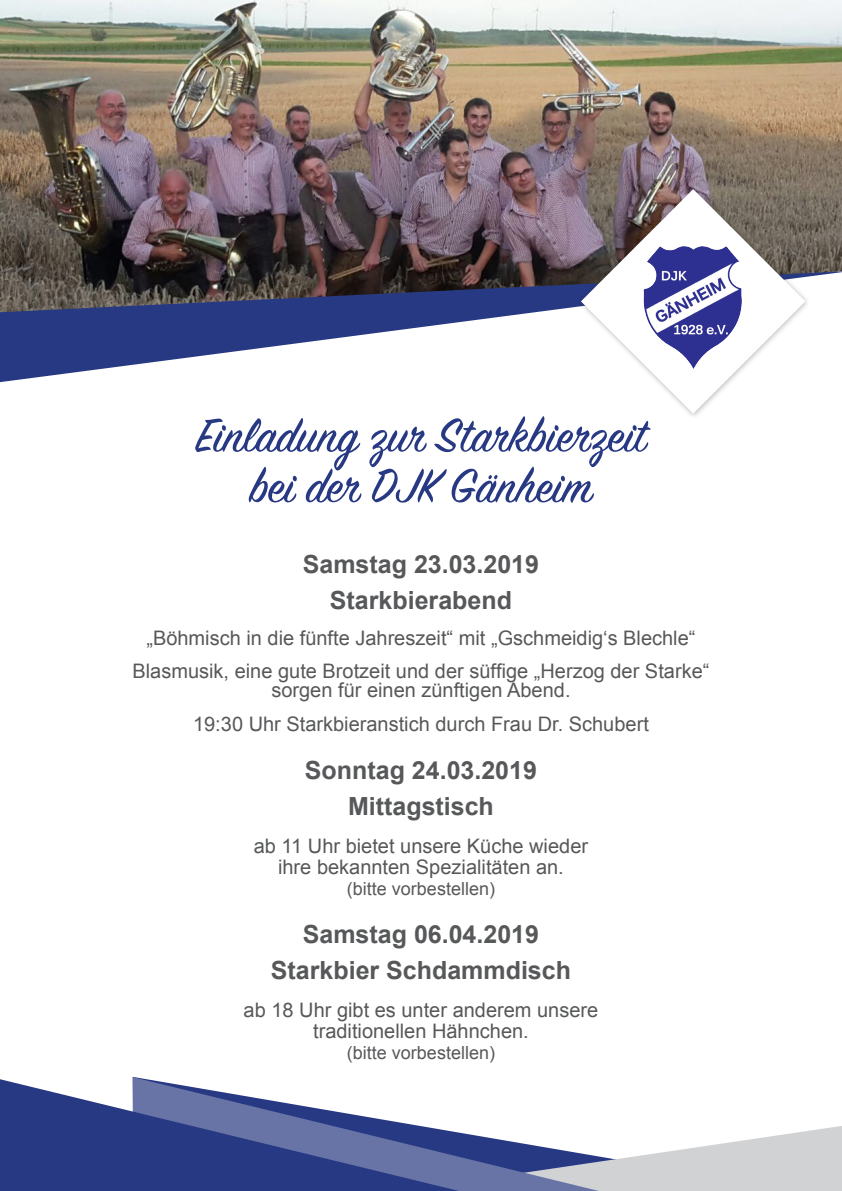
<style>
.page{position:relative;width:842px;height:1191px;background:#fff}
.page>*{position:absolute;margin:0;border:0;box-sizing:border-box;transform-origin:0 0}
.t1{font:52.8px "Sign Painter House Script";color:#283984}
.t2{font:700 25px "Arial";color:#57585a}
.t3{font:20px/19px "Arial";color:#57585a;text-align:center}
.t4{font:18px "Arial";color:#57585a}
</style>
<div class="page">
<img style="left:0;top:0;width:842px;height:271px">
<svg style="left:599px;top:1126px;width:243px;height:65px"></svg>
<svg style="left:133px;top:1077px;width:466px;height:114px"></svg>
<svg style="left:0;top:1079px;width:459px;height:112px;fill:#283984"></svg>
<svg style="left:0;top:271px;width:842px;height:111px"></svg>
<div style="left:577px;top:185px;width:234px;height:234px;background:#231f20;opacity:.3"></div>
<svg style="left:581px;top:189px;width:224px;height:225px"></svg>
<img style="left:644px;top:246px;width:99px;height:123px">
<p class="t1" style="left:196px;top:403px;width:451px">Einladung zur Starkbierzeit</p>
<p class="t1" style="left:250px;top:453px;width:344px">bei der DJK Gänheim</p>
<p class="t2" style="left:303px;top:547px;width:238px">Samstag 23.03.2019</p>
<p class="t2" style="left:330px;top:583px;width:183px">Starkbierabend</p>
<p class="t3" style="left:146px;top:628px;width:551px">„Böhmisch in die fünfte Jahreszeit“ mit „Gschmeidig‘s Blechle“</p>
<p class="t3" style="left:132px;top:661px;width:578px">Blasmusik, eine gute Brotzeit und der süffige „Herzog der Starke“ sorgen für einen zünftigen Abend.</p>
<p class="t3" style="left:193px;top:714px;width:457px">19:30 Uhr Starkbieranstich durch Frau Dr. Schubert</p>
<p class="t2" style="left:305px;top:753px;width:234px">Sonntag 24.03.2019</p>
<p class="t2" style="left:348px;top:789px;width:147px">Mittagstisch</p>
<p class="t3" style="left:254px;top:836px;width:336px">ab 11 Uhr bietet unsere Küche wieder</p>
<p class="t3" style="left:278px;top:857px;width:287px">ihre bekannten Spezialitäten an.</p>
<p class="t4" style="left:347px;top:877px;width:150px">(bitte vorbestellen)</p>
<p class="t2" style="left:303px;top:917px;width:238px">Samstag 06.04.2019</p>
<p class="t2" style="left:271px;top:953px;width:302px">Starkbier Schdammdisch</p>
<p class="t3" style="left:244px;top:999px;width:356px;line-height:21px">ab 18 Uhr gibt es unter anderem unsere traditionellen Hähnchen.</p>
<p class="t4" style="left:347px;top:1041px;width:150px">(bitte vorbestellen)</p>
</div>
